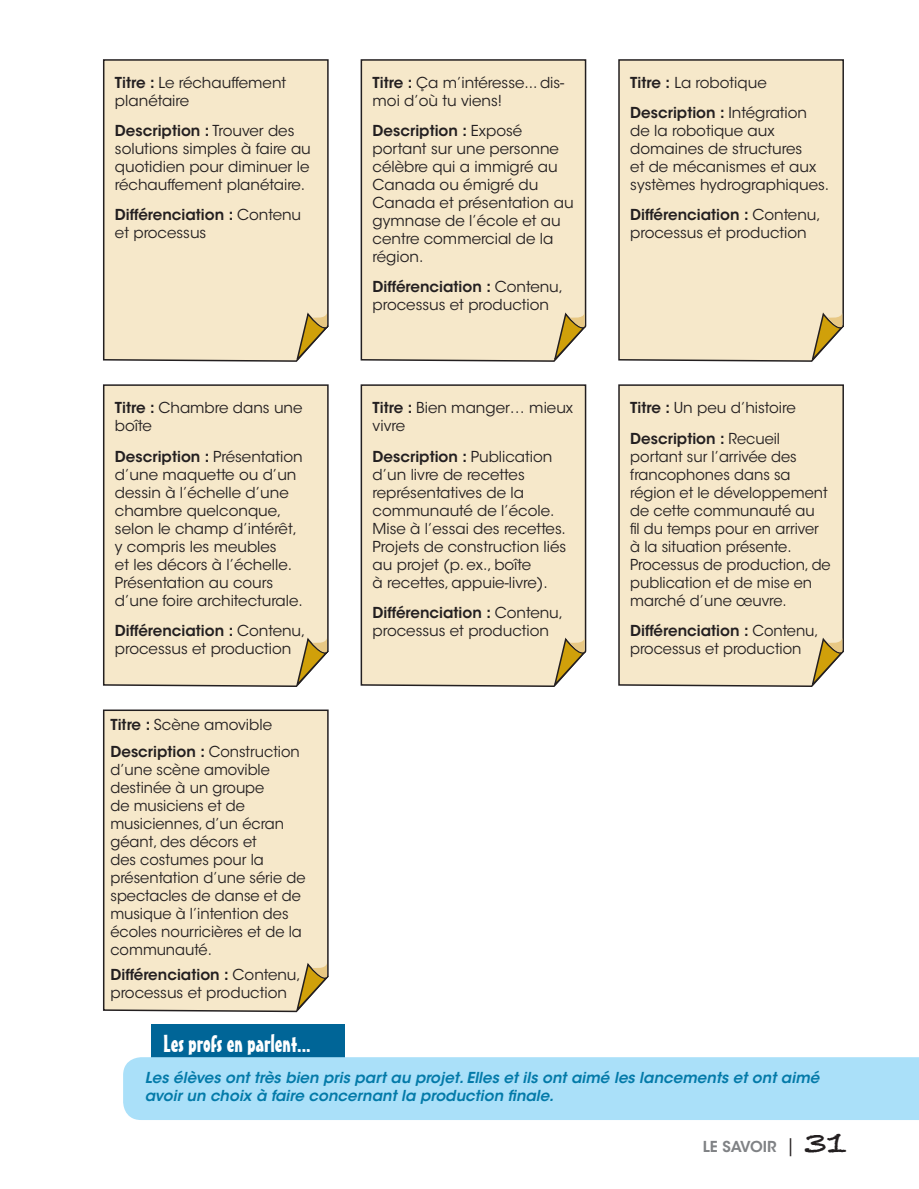
<style>
.page{position:relative;width:919px;height:1189px;background:#fff}
.page>*{position:absolute;margin:0;border:0;box-sizing:border-box;transform-origin:0 0}
.t1{font:24px "Mister Earl BT";color:#fff}
.t2{font:15px/18px "ITC Avant Garde Std";color:#231f20}
.t3{font:italic 600 15px/18px "ITC Avant Garde Std";color:#037aa9}
.t4{font:600 15px "ITC Avant Garde Std";color:#808285}
.s1{font-weight:600}
.s2{font-family:"Bradley Hand ITCTT Bold";font-weight:400;font-size:18px;color:#231f20}
.s3{font-family:"Bradley Hand ITCTT Bold";font-weight:400;font-size:37.5px;color:#231f20}
</style>
<div class="page">
<div style="left:152px;top:1023px;width:193px;height:53px;background:#006597"></div>
<div style="left:123px;top:1056px;width:795px;height:63px;background:#aae0f9"></div>
<div style="left:103px;top:59px;width:226px;height:303px;background:#f6e8ca"></div>
<svg style="left:295px;top:313px;width:34px;height:48px"></svg>
<div style="left:360px;top:59px;width:227px;height:303px;background:#f6e8ca"></div>
<svg style="left:552px;top:313px;width:35px;height:48px"></svg>
<div style="left:618px;top:59px;width:226px;height:303px;background:#f6e8ca"></div>
<svg style="left:810px;top:313px;width:34px;height:48px"></svg>
<div style="left:103px;top:384px;width:226px;height:303px;background:#f6e8ca"></div>
<svg style="left:295px;top:638px;width:34px;height:48px"></svg>
<div style="left:360px;top:384px;width:227px;height:303px;background:#f6e8ca"></div>
<svg style="left:552px;top:638px;width:35px;height:48px"></svg>
<div style="left:618px;top:384px;width:226px;height:303px;background:#f6e8ca"></div>
<svg style="left:810px;top:638px;width:34px;height:48px"></svg>
<div style="left:103px;top:709px;width:226px;height:303px;background:#f6e8ca"></div>
<svg style="left:295px;top:962px;width:34px;height:49px"></svg>
<p class="t2" style="left:115px;top:74px;width:173px"><span class="s1">Titre :</span> Le réchauffement planétaire</p>
<p class="t2" style="left:115px;top:122px;width:197px"><span class="s1">Description :</span> Trouver des solutions simples à faire au quotidien pour diminuer le réchauffement planétaire.</p>
<p class="t2" style="left:115px;top:206px;width:187px"><span class="s1">Différenciation :</span> Contenu et processus</p>
<p class="t2" style="left:115px;top:399px;width:189px"><span class="s1">Titre :</span> Chambre dans une boîte</p>
<p class="t2" style="left:115px;top:447px;width:189px"><span class="s1">Description :</span> Présentation d’une maquette ou d’un dessin à l’échelle d’une chambre quelconque, selon le champ d’intérêt, y compris les meubles<br>et les décors à l’échelle.<br>Présentation au cours d’une foire architecturale.</p>
<p class="t2" style="left:115px;top:621px;width:192px"><span class="s1">Différenciation :</span> Contenu, processus et production</p>
<p class="t2" style="left:110px;top:710px;width:191px;line-height:27px"><span class="s1">Titre :</span> Scène amovible<br><span class="s1">Description :</span> Construction</p>
<p class="t2" style="left:110px;top:760px;width:196px">d’une scène amovible destinée à un groupe<br>de musiciens et de musiciennes, d’un écran géant, des décors et<br>des costumes pour la présentation d’une série de spectacles de danse et de musique à l’intention des écoles nourricières et de la communauté.</p>
<p class="t2" style="left:110px;top:965px;width:192px"><span class="s1">Différenciation :</span> Contenu, processus et production</p>
<h1 class="t1" style="left:164px;top:1028px;width:149px">Les profs en parlent...</h1>
<p class="t2" style="left:372px;top:74px;width:193px"><span class="s1">Titre :</span> Ça m’intéresse... dis&shy;moi d’où tu viens!</p>
<p class="t2" style="left:372px;top:122px;width:203px"><span class="s1">Description :</span> Exposé portant sur une personne célèbre qui a immigré au<br>Canada ou émigré du<br>Canada et présentation au gymnase de l’école et au centre commercial de la région.</p>
<p class="t2" style="left:372px;top:278px;width:192px"><span class="s1">Différenciation :</span> Contenu, processus et production</p>
<p class="t2" style="left:372px;top:399px;width:202px"><span class="s1">Titre :</span> Bien manger… mieux vivre</p>
<p class="t2" style="left:372px;top:447px;width:195px"><span class="s1">Description :</span> Publication d’un livre de recettes représentatives de la communauté de l’école.<br>Mise à l’essai des recettes.<br>Projets de construction liés au projet (p. ex., boîte<br>à recettes, appuie-livre).</p>
<p class="t2" style="left:372px;top:603px;width:192px"><span class="s1">Différenciation :</span> Contenu, processus et production</p>
<p class="t2" style="left:630px;top:68px;width:178px;line-height:30px"><span class="s1">Titre :</span> La robotique<br><span class="s1">Description :</span> Intégration</p>
<p class="t2" style="left:630px;top:122px;width:200px">de la robotique aux domaines de structures<br>et de mécanismes et aux systèmes hydrographiques.</p>
<p class="t2" style="left:630px;top:206px;width:192px"><span class="s1">Différenciation :</span> Contenu, processus et production</p>
<p class="t2" style="left:630px;top:393px;width:167px;line-height:30px"><span class="s1">Titre :</span> Un peu d’histoire<br><span class="s1">Description :</span> Recueil</p>
<p class="t2" style="left:630px;top:447px;width:202px">portant sur l’arrivée des francophones dans sa région et le développement de cette communauté au<br>fil du temps pour en arriver à la situation présente.<br>Processus de production, de publication et de mise en marché d’une œuvre.</p>
<p class="t2" style="left:630px;top:621px;width:190px"><span class="s1">Différenciation :</span> Contenu, processus et production</p>
<p class="t3" style="left:145px;top:1068px;width:676px">Les élèves ont très bien pris part au projet. Elles et ils ont aimé les lancements et ont aimé avoir un choix à faire concernant la production finale.</p>
<p class="t4" style="left:702px;top:1136px;width:146px">LE SAVOIR <span class="s2">|</span> <span class="s3">31</span></p>
</div>
